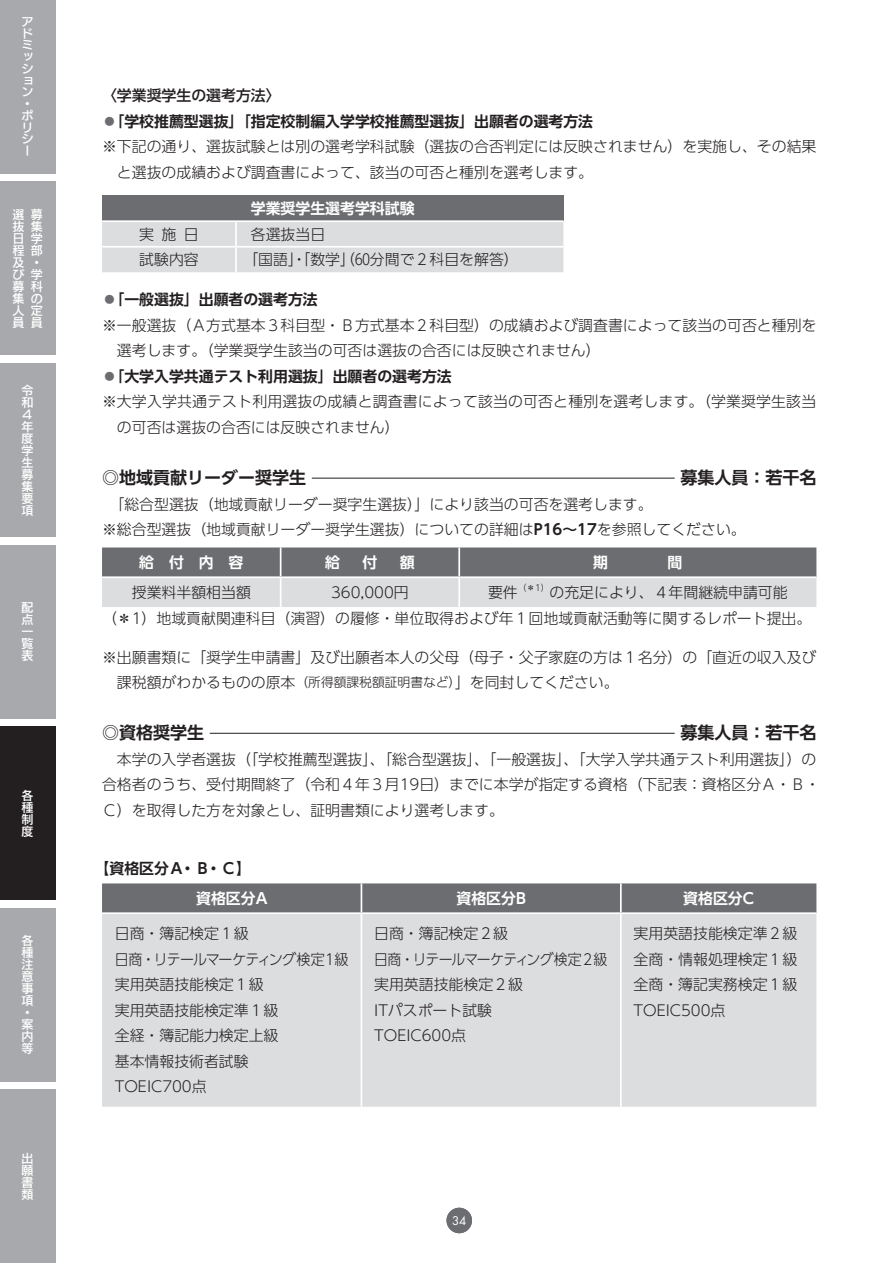
<style>
.page{position:relative;width:893px;height:1263px;background:#fff}
.page>*{position:absolute;margin:0;border:0;box-sizing:border-box;transform-origin:0 0}
.t1{font:700 16.95px "UD Shin Go Pr 6 De";color:#231f20}
.t2{font:300 14.85px/25.5px "UD Shin Go Pr 6";color:#231f20}
.t3{font:700 14.85px "UD Shin Go Pr 6 De";color:#231f20}
.t4{font:700 14.85px "UD Shin Go Pr 6 De";color:#fff}
.t5{font:500 14.85px "UD Shin Go Pr 6";color:#231f20}
.t6{font:12px/12px "New Rodin Pro DB";color:#fff}
.t7{font:11.7px/11.7px "New Rodin Pro DB";color:#fff}
.t8{font:11.7px "Futura";color:#fff}
.t9{font:300 8.7px "UD Shin Go Pr 6";color:#231f20}
.s1{font-family:"UD Shin Go Pr 6";font-weight:300;color:#6c6d70}
.s2{font-family:"UD Shin Go Pr 6 De";font-weight:700}
.s3{font-size:12.75px}
</style>
<div class="page">
<hr style="left:312px;top:478px;width:363px;height:1px;background:#231f20">
<hr style="left:210px;top:733px;width:465px;height:1px;background:#231f20">
<div style="left:102px;top:196px;width:461px;height:25px;background:#6c6d70"></div>
<div style="left:102px;top:222px;width:461px;height:50px;background:#dcdddf"></div>
<hr style="left:102px;top:220px;width:134px;height:2px;background:#fff">
<hr style="left:236px;top:220px;width:327px;height:2px;background:#fff">
<hr style="left:235px;top:222px;width:2px;height:24px;background:#fff">
<hr style="left:102px;top:246px;width:134px;height:2px;background:#fff">
<hr style="left:236px;top:246px;width:327px;height:2px;background:#fff">
<hr style="left:235px;top:248px;width:2px;height:24px;background:#fff">
<svg style="left:102px;top:547px;width:714px;height:60px;background:#a7a8ab"></svg>
<div style="left:102px;top:914px;width:714px;height:193px;background:#dcdddf"></div>
<div style="left:102px;top:883px;width:714px;height:29px;background:#6c6d70"></div>
<hr style="left:620px;top:883px;width:2px;height:29px;background:#fff">
<hr style="left:620px;top:914px;width:2px;height:193px;background:#fff">
<hr style="left:361px;top:914px;width:1px;height:193px;background:#fff">
<div style="left:446px;top:1208px;width:26px;height:25px;background:#6c6d70;border-radius:50%"></div>
<div style="left:0;top:0;width:55px;height:174px;background:#a8a9ad"></div>
<div style="left:0;top:181px;width:55px;height:174px;background:#a8a9ad"></div>
<div style="left:0;top:363px;width:55px;height:174px;background:#a8a9ad"></div>
<div style="left:0;top:544px;width:55px;height:174px;background:#a8a9ad"></div>
<div style="left:0;top:726px;width:55px;height:174px;background:#231f20"></div>
<div style="left:0;top:907px;width:55px;height:174px;background:#a8a9ad"></div>
<div style="left:0;top:1089px;width:55px;height:174px;background:#a8a9ad"></div>
<p class="t7" style="left:22px;top:15px;width:13px">アドミッション・ポリシー</p>
<p class="t6" style="left:13px;top:207px;width:13px">選抜日程及び募集人員</p>
<p class="t6" style="left:31px;top:207px;width:13px">募集学部・学科の定員</p>
<p class="t6" style="left:22px;top:383px;width:13px">令和<br>４年度学生募集要項</p>
<p class="t6" style="left:22px;top:600px;width:13px;text-align:justify">配点一覧表</p>
<p class="t6" style="left:22px;top:788px;width:13px;text-align:justify">各種制度</p>
<p class="t6" style="left:22px;top:933px;width:13px">各種注意事項・案内等</p>
<p class="t6" style="left:22px;top:1152px;width:13px;text-align:justify">出願書類</p>
<p class="t5" style="left:102px;top:84px;width:180px">〈学業奨学生の選考方法〉</p>
<p class="t3" style="left:102px;top:109px;width:493px"><span class="s1">◦</span>「学校推薦型選抜」「指定校制編入学学校推薦型選抜」出願者の選考方法</p>
<p class="t2" style="left:117px;top:133px;width:701px;text-indent:-15px">※下記の通り、選抜試験とは別の選考学科試験（選抜の合否判定には反映されません）を実施し、その結果と選抜の成績および調査書によって、該当の可否と種別を選考します。</p>
<p class="t4" style="left:251px;top:196px;width:165px">学業奨学生選考学科試験</p>
<p class="t2" style="left:139px;top:221px;width:61px">実施日</p>
<p class="t2" style="left:251px;top:221px;width:76px">各選抜当日</p>
<p class="t2" style="left:139px;top:246px;width:61px">試験内容</p>
<p class="t2" style="left:243px;top:246px;width:277px">「国語」・「数学」（60分間で２科目を解答）</p>
<p class="t3" style="left:102px;top:288px;width:217px"><span class="s1">◦</span>「一般選抜」出願者の選考方法</p>
<p class="t2" style="left:117px;top:312px;width:701px;text-indent:-15px">※一般選抜（Ａ方式基本３科目型・Ｂ方式基本２科目型）の成績および調査書によって該当の可否と種別を選考します。（学業奨学生該当の可否は選抜の合否には反映されません）</p>
<p class="t3" style="left:102px;top:364px;width:351px"><span class="s1">◦</span>「大学入学共通テスト利用選抜」出願者の選考方法</p>
<p class="t2" style="left:117px;top:389px;width:701px;text-indent:-15px">※大学入学共通テスト利用選抜の成績と調査書によって該当の可否と種別を選考します。（学業奨学生該当の可否は選抜の合否には反映されません）</p>
<p class="t1" style="left:102px;top:464px;width:206px">◎地域貢献リーダー奨学生</p>
<p class="t1" style="left:680px;top:464px;width:138px">募集人員：若干名</p>
<p class="t2" style="left:102px;top:491px;width:645px">　「総合型選抜（地域貢献リーダー奨字生選抜）」により該当の可否を選考します。<br>※総合型選抜（地域貢献リーダー奨学生選抜）についての詳細は<span class="s2">P16～17</span>を参照してください。</p>
<p class="t4" style="left:139px;top:550px;width:106px">給　付　内　容</p>
<p class="t4" style="left:325px;top:550px;width:91px">給　付　額</p>
<p class="t2" style="left:132px;top:579px;width:121px">授業料半額相当額</p>
<p class="t2" style="left:331px;top:579px;width:79px">360,000円</p>
<p class="t2" style="left:488px;top:579px;width:31px">要件</p>
<p class="t9" style="left:518px;top:580px;width:33px">（＊1）</p>
<p class="t2" style="left:102px;top:578px;width:711px;line-height:26.5px;text-indent:447px">の充足により、４年間継続申請可能<br>（＊1）地域貢献関連科目（演習）の履修・単位取得および年１回地域貢献活動等に関するレポート提出。</p>
<p class="t2" style="left:117px;top:644px;width:701px;text-indent:-15px">※出願書類に「奨学生申請書」及び出願者本人の父母（母子・父子家庭の方は１名分）の「直近の収入及び課税額がわかるものの原本<span class="s3">（所得額課税額証明書など）</span>」を同封してください。</p>
<p class="t1" style="left:102px;top:719px;width:104px">◎資格奨学生</p>
<p class="t1" style="left:680px;top:719px;width:138px">募集人員：若干名</p>
<p class="t2" style="left:102px;top:746px;width:720px">　本学の入学者選抜（「学校推薦型選抜」、「総合型選抜」、「一般選抜」、「大学入学共通テスト利用選抜」）の合格者のうち、受付期間終了（令和４年３月19日）までに本学が指定する資格（下記表：資格区分Ａ・Ｂ・<br>Ｃ）を取得した方を対象とし、証明書類により選考します。</p>
<p class="t3" style="left:95px;top:856px;width:158px">【資格区分Ａ・Ｂ・Ｃ】</p>
<p class="t4" style="left:196px;top:886px;width:73px">資格区分A</p>
<p class="t4" style="left:456px;top:886px;width:71px">資格区分B</p>
<p class="t4" style="left:683px;top:886px;width:72px">資格区分C</p>
<p class="t2" style="left:115px;top:920px;width:235px">日商・簿記検定１級<br>日商・リテールマーケティング検定１級実用英語技能検定１級<br>実用英語技能検定準１級<br>全経・簿記能力検定上級<br>基本情報技術者試験<br>TOEIC700点</p>
<p class="t2" style="left:374px;top:920px;width:235px">日商・簿記検定２級<br>日商・リテールマーケティング検定２級実用英語技能検定２級<br>ITパスポート試験<br>TOEIC600点</p>
<p class="t2" style="left:634px;top:920px;width:165px;text-align:justify">実用英語技能検定準２級全商・情報処理検定１級全商・簿記実務検定１級TOEIC500点</p>
<p class="t8" style="left:452px;top:1212px;width:16px">34</p>
</div>
